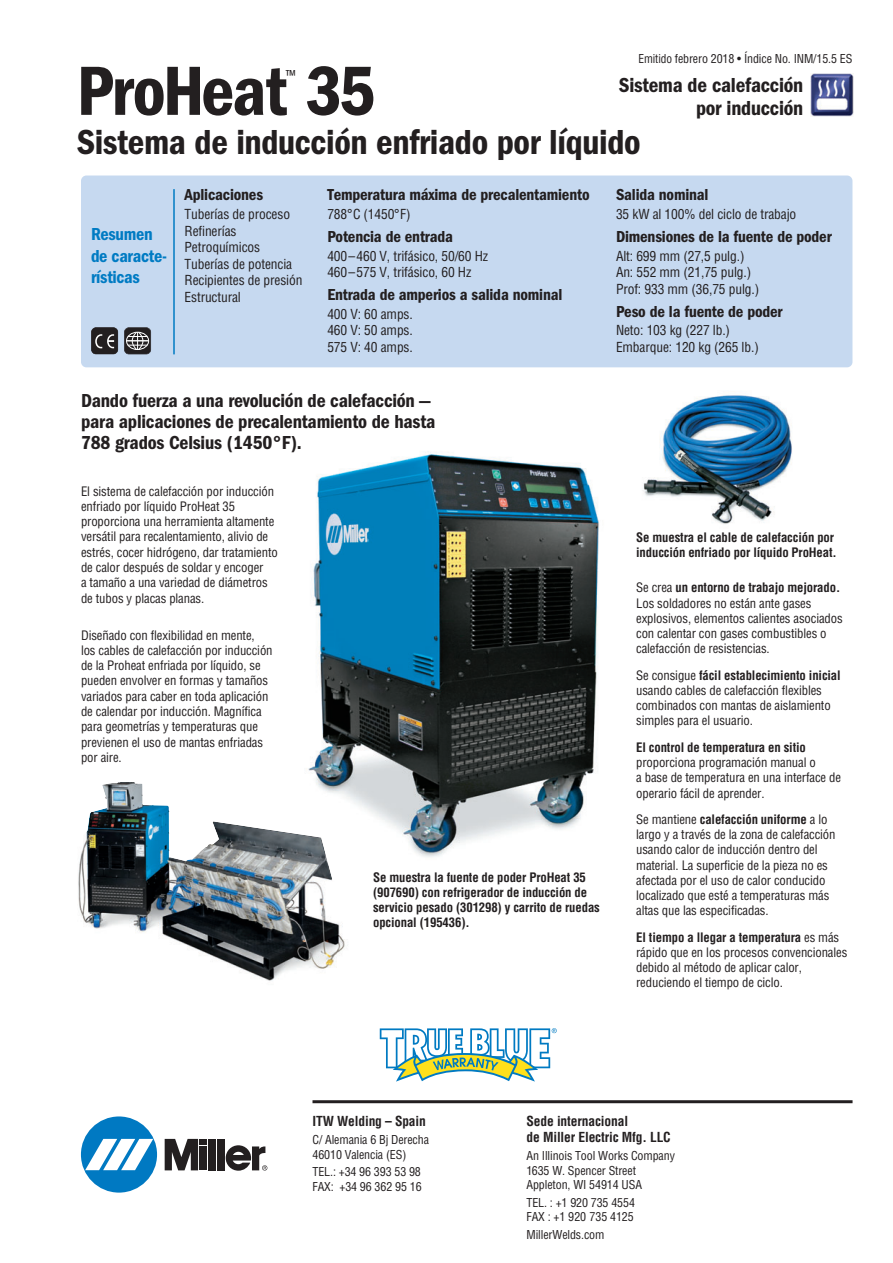
<style>
.page{position:relative;width:893px;height:1263px;background:#fff}
.page>*{position:absolute;margin:0;border:0;box-sizing:border-box;transform-origin:0 0}
.t1{font:72px "ITC Franklin Gothic Std Dm Cd";letter-spacing:-.03em;color:#231f20}
.t2{font:36px "ITC Franklin Gothic Std Dm Cd";letter-spacing:-.01em;color:#231f20}
.t3{font:21px/22.5px "ITC Franklin Gothic Std Dm Cd";letter-spacing:-.01em;color:#231f20;text-align:right}
.t4{font:19.5px/21px "ITC Franklin Gothic Std Dm Cd";letter-spacing:-.01em;color:#231f20}
.t5{font:18px/21.6px "ITC Franklin Gothic Std Dm Cd";letter-spacing:-.015em;color:#007bc3}
.t6{font:16.5px "ITC Franklin Gothic Std Dm Cd";letter-spacing:-.01em;color:#231f20}
.t7{font:condensed 15px "ITC Franklin Gothic Std";color:#231f20}
.t8{font:condensed 13.5px/16.5px "Helvetica";letter-spacing:-.01em;color:#231f20}
.t9{font:700 condensed 13.5px/16.2px "Helvetica";letter-spacing:-.01em;color:#231f20}
.t10{font:condensed 12.75px/15.3px "Helvetica";letter-spacing:-.01em;color:#231f20}
.t11{font:700 condensed 12.75px/15.3px "Helvetica";letter-spacing:-.01em;color:#231f20}
.t12{font:condensed 12px/14.4px "Helvetica";letter-spacing:-.01em;color:#231f20}
.t13{font:condensed 12px "Helvetica";letter-spacing:-.01em;color:#231f20;scale:.95 1}
.s1{font-weight:700}
</style>
<div class="page">
<img style="left:308px;top:451px;width:291px;height:406px">
<img style="left:78px;top:782px;width:281px;height:199px">
<img style="left:643px;top:395px;width:149px;height:129px">
<div style="left:81px;top:176px;width:771px;height:191px;background:#c6d9f0;border-radius:5px"></div>
<hr style="left:173px;top:189px;width:2px;height:165px;background:#007bc3">
<img style="left:811px;top:73px;width:43px;height:43px">
<div style="left:125px;top:328px;width:26px;height:26px;background:#231f20;border-radius:4px"></div>
<div style="left:125px;top:328px;width:26px;height:26px;border:1px solid #231f20;border-radius:4px"></div>
<svg style="left:126px;top:331px;width:23px;height:19px"></svg>
<div style="left:124px;top:327px;width:27px;height:27px;border:1px solid #231f20;border-radius:5px"></div>
<div style="left:92px;top:328px;width:26px;height:26px;background:#231f20;border-radius:4px"></div>
<div style="left:92px;top:328px;width:26px;height:26px;border:1px solid #231f20;border-radius:4px"></div>
<svg style="left:95px;top:334px;width:19px;height:14px"></svg>
<div style="left:91px;top:327px;width:27px;height:27px;border:1px solid #231f20;border-radius:5px"></div>
<svg style="left:380px;top:1028px;width:177px;height:53px"></svg>
<div style="left:81px;top:1116px;width:76px;height:76px;background:#0079c2;border-radius:50%"></div>
<svg style="left:85px;top:1139px;width:68px;height:31px"></svg>
<div style="left:209px;top:1139px;width:7px;height:31px;background:#231f20"></div>
<div style="left:218px;top:1139px;width:7px;height:31px;background:#231f20"></div>
<svg style="left:165px;top:1139px;width:42px;height:31px"></svg>
<svg style="left:226px;top:1145px;width:41px;height:26px"></svg>
<hr style="left:312px;top:1100px;width:540px;height:3px;background:#231f20">
<h1 class="t1" style="left:77px;top:67px;width:301px">ProHeat 35</h1>
<p class="t7" style="left:286px;top:66px;width:12px">™</p>
<p class="t13" style="left:638px;top:54px;width:227px">Emitido febrero 2018 • Índice No. INM/15.5 ES</p>
<h3 class="t3" style="left:619px;top:76px;width:186px">Sistema de calefacción por inducción</h3>
<h2 class="t2" style="left:77px;top:130px;width:566px">Sistema de inducción enfriado por líquido</h2>
<p class="t6" style="left:327px;top:189px;width:264px">Temperatura máxima de precalentamiento</p>
<p class="t8" style="left:327px;top:207px;width:85px">788°C (1450°F)</p>
<p class="t6" style="left:327px;top:231px;width:127px">Potencia de entrada</p>
<p class="t8" style="left:327px;top:249px;width:162px">400–460 V, trifásico, 50/60 Hz<br>460–575 V, trifásico, 60 Hz</p>
<p class="t6" style="left:327px;top:289px;width:236px">Entrada de amperios a salida nominal</p>
<p class="t8" style="left:327px;top:307px;width:87px;text-align:justify">400 V: 60 amps.<br>460 V: 50 amps.<br>575 V: 40 amps.</p>
<p class="t6" style="left:616px;top:189px;width:94px">Salida nominal</p>
<p class="t8" style="left:616px;top:207px;width:182px">35 kW al 100% del ciclo de trabajo</p>
<p class="t6" style="left:616px;top:231px;width:217px">Dimensiones de la fuente de poder</p>
<p class="t8" style="left:616px;top:249px;width:145px">Alt: 699 mm (27,5 pulg.)<br>An: 552 mm (21,75 pulg.)<br>Prof: 933 mm (36,75 pulg.)</p>
<p class="t6" style="left:616px;top:306px;width:168px">Peso de la fuente de poder</p>
<p class="t8" style="left:616px;top:323px;width:144px">Neto: 103 kg (227 lb.)<br>Embarque: 120 kg (265 lb.)</p>
<p class="t6" style="left:185px;top:189px;width:80px">Aplicaciones</p>
<p class="t8" style="left:185px;top:207px;width:119px">Tuberías de proceso<br>Refinerías<br>Petroquímicos<br>Tuberías de potencia<br>Recipientes de presión<br>Estructural</p>
<h3 class="t5" style="left:91px;top:225px;width:78px">Resumen de caracte - rísticas</h3>
<h3 class="t4" style="left:81px;top:392px;width:356px">Dando fuerza a una revolución de calefacción — para aplicaciones de precalentamiento de hasta<br>788 grados Celsius (1450°F).</h3>
<p class="t10" style="left:81px;top:484px;width:198px">El sistema de calefacción por inducción enfriado por líquido ProHeat 35 proporciona una herramienta altamente versátil para recalentamiento, alivio de estrés, cocer hidrógeno, dar tratamiento de calor después de soldar y encoger<br>a tamaño a una variedad de diámetros de tubos y placas planas.</p>
<p class="t10" style="left:81px;top:628px;width:193px">Diseñado con flexibilidad en mente,<br>los cables de calefacción por inducción de la Proheat enfriada por líquido, se pueden envolver en formas y tamaños variados para caber en toda aplicación de calendar por inducción. Magnífica para geometrías y temperaturas que previenen el uso de mantas enfriadas por aire.</p>
<p class="t11" style="left:373px;top:870px;width:228px">Se muestra la fuente de poder ProHeat 35 (907690) con refrigerador de inducción de servicio pesado (301298) y carrito de ruedas opcional (195436).</p>
<p class="t11" style="left:636px;top:530px;width:202px">Se muestra el cable de calefacción por inducción enfriado por líquido ProHeat.</p>
<p class="t10" style="left:636px;top:581px;width:208px">Se crea <span class="s1">un entorno de trabajo mejorado.<br></span>Los soldadores no están ante gases explosivos, elementos calientes asociados con calentar con gases combustibles o calefacción de resistencias.</p>
<p class="t10" style="left:636px;top:668px;width:206px">Se consigue <span class="s1">fácil establecimiento inicial </span>usando cables de calefacción flexibles combinados con mantas de aislamiento simples para el usuario.</p>
<p class="t11" style="left:636px;top:740px;width:171px">El control de temperatura en sitio</p>
<p class="t10" style="left:636px;top:756px;width:206px">proporciona programación manual o<br>a base de temperatura en una interface de operario fácil de aprender.</p>
<p class="t10" style="left:636px;top:812px;width:201px">Se mantiene <span class="s1">calefacción uniforme</span> a lo largo y a través de la zona de calefacción usando calor de inducción dentro del material. La superficie de la pieza no es afectada por el uso de calor conducido localizado que esté a temperaturas más altas que las especificadas.</p>
<p class="t10" style="left:636px;top:930px;width:213px"><span class="s1">El tiempo a llegar a temperatura</span> es más rápido que en los procesos convencionales debido al método de aplicar calor, reduciendo el tiempo de ciclo.</p>
<p class="t9" style="left:312px;top:1114px;width:115px">ITW Welding – Spain</p>
<p class="t12" style="left:312px;top:1133px;width:118px">C/ Alemania 6 Bj Derecha<br>46010 Valencia (ES)</p>
<p class="t12" style="left:312px;top:1165px;width:111px">TEL.: +34 96 393 53 98<br>FAX: +34 96 362 95 16</p>
<p class="t9" style="left:526px;top:1114px;width:146px">Sede internacional<br>de Miller Electric Mfg. LLC</p>
<p class="t12" style="left:526px;top:1150px;width:150px">An Illinois Tool Works Company<br>1635 W. Spencer Street<br>Appleton, WI 54914 USA</p>
<p class="t12" style="left:526px;top:1196px;width:110px">TEL. : +1 920 735 4554<br>FAX : +1 920 735 4125</p>
<p class="t12" style="left:526px;top:1228px;width:79px">MillerWelds.com</p>
</div>
